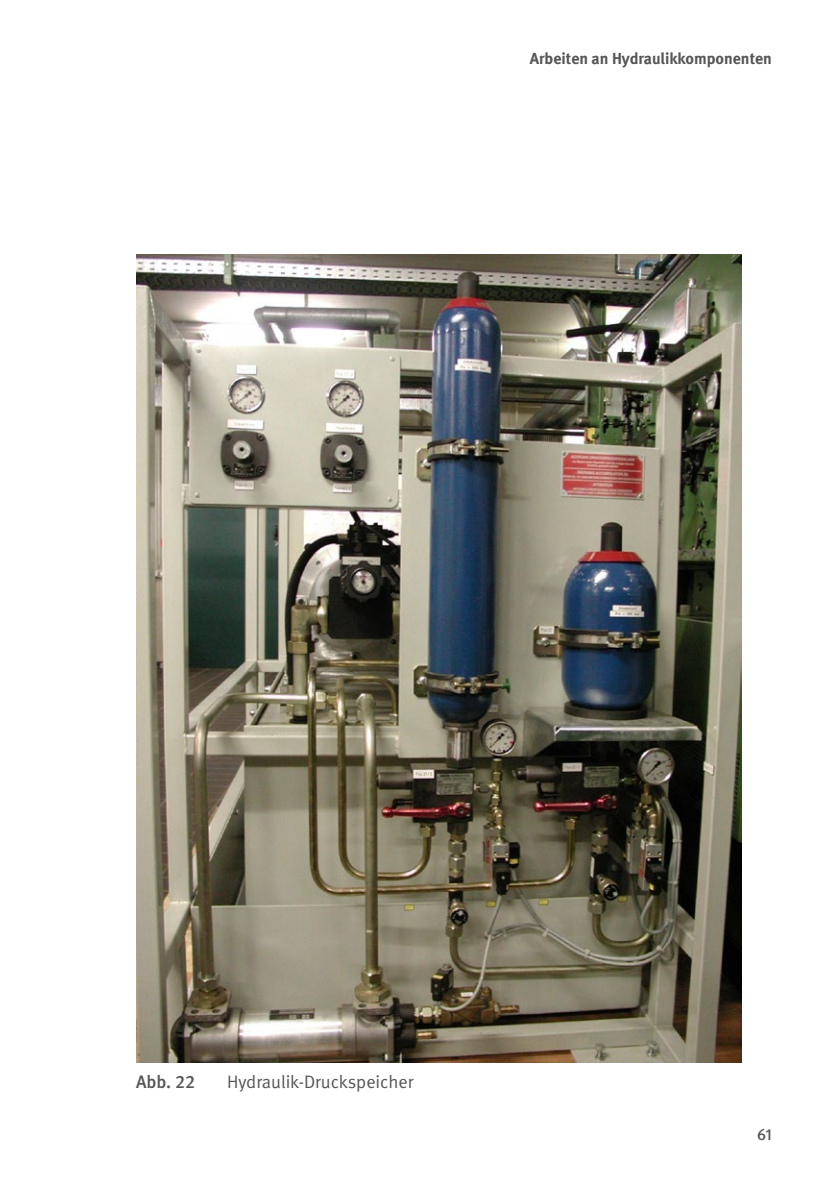
<style>
.page{position:relative;width:840px;height:1191px;background:#fff}
.page>*{position:absolute;margin:0;border:0;box-sizing:border-box;transform-origin:0 0}
.t1{font:18px "DGUV Meta";color:#565655}
.t2{font:500 18px "DGUV Meta";color:#565655}
.t3{font:700 16px "DGUV Meta";color:#565655}
.t4{font:500 16px "DGUV Meta";color:#565655}
</style>
<div class="page">
<img style="left:136px;top:255px;width:605px;height:807px">
<p class="t3" style="left:529px;top:49px;width:243px">Arbeiten an Hydraulikkomponenten</p>
<p class="t2" style="left:136px;top:1071px;width:60px">Abb. 22</p>
<p class="t1" style="left:227px;top:1071px;width:188px">Hydraulik-Druckspeicher</p>
<p class="t4" style="left:756px;top:1124px;width:16px">61</p>
</div>
